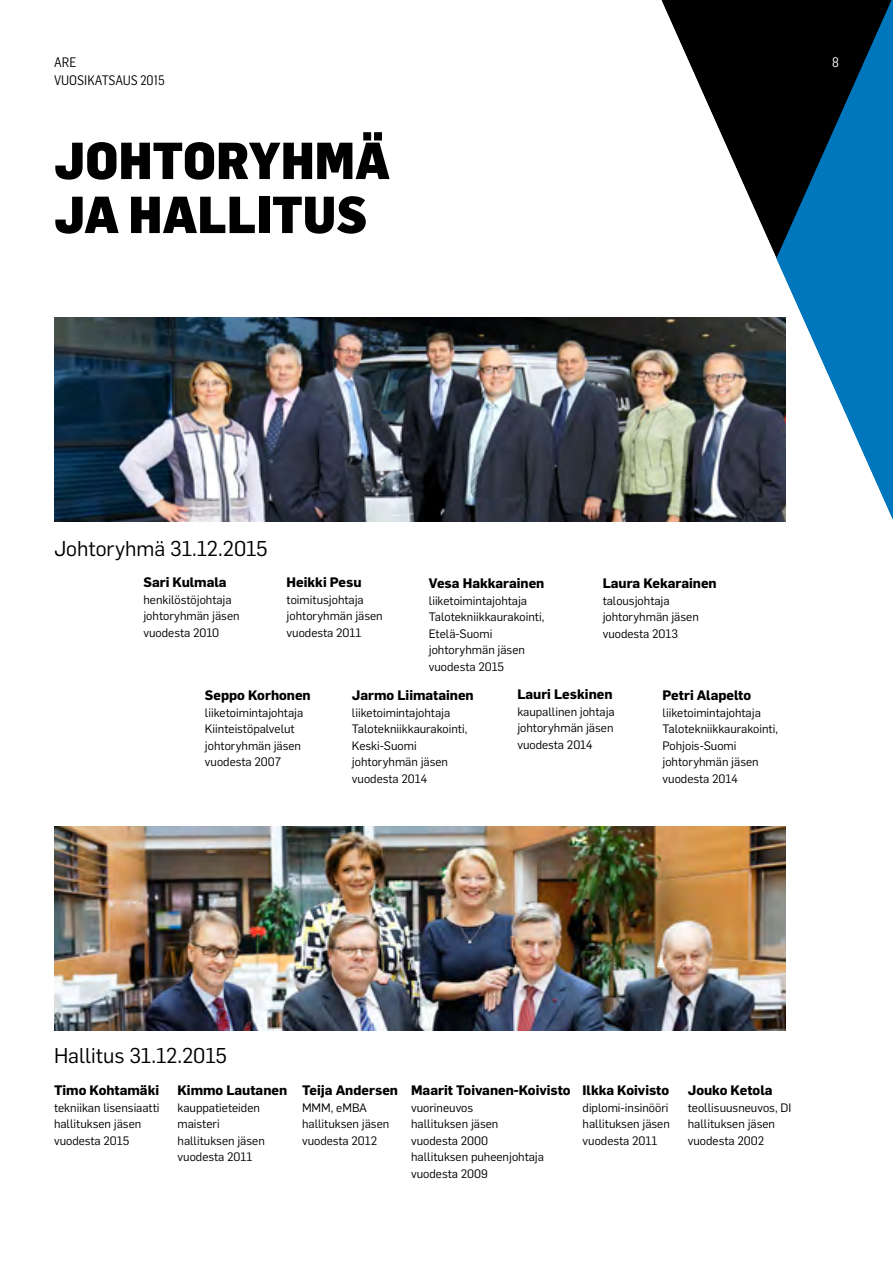
<style>
.page{position:relative;width:893px;height:1263px;background:#fff}
.page>*{position:absolute;margin:0;border:0;box-sizing:border-box;transform-origin:0 0}
.t1{font:900 51px/54px "Flama Semicondensed";color:#000}
.t2{font:21px "Flama";color:#000}
.t3{font:700 13.5px "Flama";color:#000}
.t4{font:13.5px/18px "Flama Semicondensed";color:#000}
.t5{font:13.5px "Flama Semicondensed";color:#fff}
.t6{font:12px/16.5px "Flama";color:#000}
</style>
<div class="page">
<svg style="left:246px;top:0;width:540px;height:522px"></svg>
<img style="left:54px;top:827px;width:732px;height:203px">
<img style="left:54px;top:318px;width:732px;height:203px">
<svg style="left:776px;top:0;width:117px;height:520px;fill:#0076bc"></svg>
<p class="t4" style="left:54px;top:52px;width:112px">ARE<br>VUOSIKATSAUS 2015</p>
<h1 class="t1" style="left:54px;top:132px;width:338px">JOHTORYHMÄ<br>JA HALLITUS</h1>
<p class="t5" style="left:832px;top:53px;width:8px">8</p>
<h2 class="t2" style="left:54px;top:532px;width:215px">Johtoryhmä 31.12.2015</h2>
<p class="t3" style="left:143px;top:572px;width:85px">Sari Kulmala</p>
<p class="t6" style="left:143px;top:590px;width:98px">henkilöstöjohtaja johtoryhmän jäsen vuodesta 2010</p>
<p class="t3" style="left:287px;top:572px;width:77px">Heikki Pesu</p>
<p class="t6" style="left:287px;top:590px;width:98px">toimitusjohtaja johtoryhmän jäsen vuodesta 2011</p>
<p class="t3" style="left:429px;top:573px;width:117px">Vesa Hakkarainen</p>
<p class="t6" style="left:429px;top:592px;width:117px">liiketoimintajohtaja<br>Talotekniikkaurakointi,<br>Etelä-Suomi johtoryhmän jäsen vuodesta 2015</p>
<p class="t3" style="left:603px;top:573px;width:116px">Laura Kekarainen</p>
<p class="t6" style="left:603px;top:592px;width:98px">talousjohtaja johtoryhmän jäsen vuodesta 2013</p>
<p class="t3" style="left:205px;top:685px;width:107px">Seppo Korhonen</p>
<p class="t6" style="left:205px;top:703px;width:100px">liiketoimintajohtaja<br>Kiinteistöpalvelut johtoryhmän jäsen vuodesta 2007</p>
<p class="t3" style="left:352px;top:685px;width:123px">Jarmo Liimatainen</p>
<p class="t6" style="left:352px;top:703px;width:117px">liiketoimintajohtaja<br>Talotekniikkaurakointi,<br>Keski-Suomi johtoryhmän jäsen vuodesta 2014</p>
<p class="t3" style="left:517px;top:684px;width:97px">Lauri Leskinen</p>
<p class="t6" style="left:517px;top:702px;width:99px;text-align:justify">kaupallinen johtaja johtoryhmän jäsen vuodesta 2014</p>
<p class="t3" style="left:663px;top:685px;width:90px">Petri Alapelto</p>
<p class="t6" style="left:663px;top:703px;width:117px">liiketoimintajohtaja<br>Talotekniikkaurakointi,<br>Pohjois-Suomi johtoryhmän jäsen vuodesta 2014</p>
<h2 class="t2" style="left:54px;top:1040px;width:175px">Hallitus 31.12.2015</h2>
<p class="t3" style="left:54px;top:1080px;width:107px">Timo Kohtamäki</p>
<p class="t6" style="left:54px;top:1098px;width:107px">tekniikan lisensiaatti hallituksen jäsen vuodesta 2015</p>
<p class="t3" style="left:178px;top:1080px;width:111px">Kimmo Lautanen</p>
<p class="t6" style="left:178px;top:1098px;width:89px">kauppatieteiden maisteri hallituksen jäsen vuodesta 2011</p>
<p class="t3" style="left:302px;top:1080px;width:98px">Teija Andersen</p>
<p class="t6" style="left:302px;top:1098px;width:89px">MMM, eMBA hallituksen jäsen vuodesta 2012</p>
<p class="t3" style="left:411px;top:1080px;width:161px">Maarit Toivanen-Koivisto</p>
<p class="t6" style="left:411px;top:1098px;width:134px">vuorineuvos<br>hallituksen jäsen vuodesta 2000 hallituksen puheenjohtaja vuodesta 2009</p>
<p class="t3" style="left:583px;top:1080px;width:88px">Ilkka Koivisto</p>
<p class="t6" style="left:583px;top:1098px;width:89px;text-align:justify">diplomi-insinööri hallituksen jäsen vuodesta 2011</p>
<p class="t3" style="left:688px;top:1080px;width:86px">Jouko Ketola</p>
<p class="t6" style="left:688px;top:1098px;width:105px">teollisuusneuvos, DI hallituksen jäsen vuodesta 2002</p>
</div>
